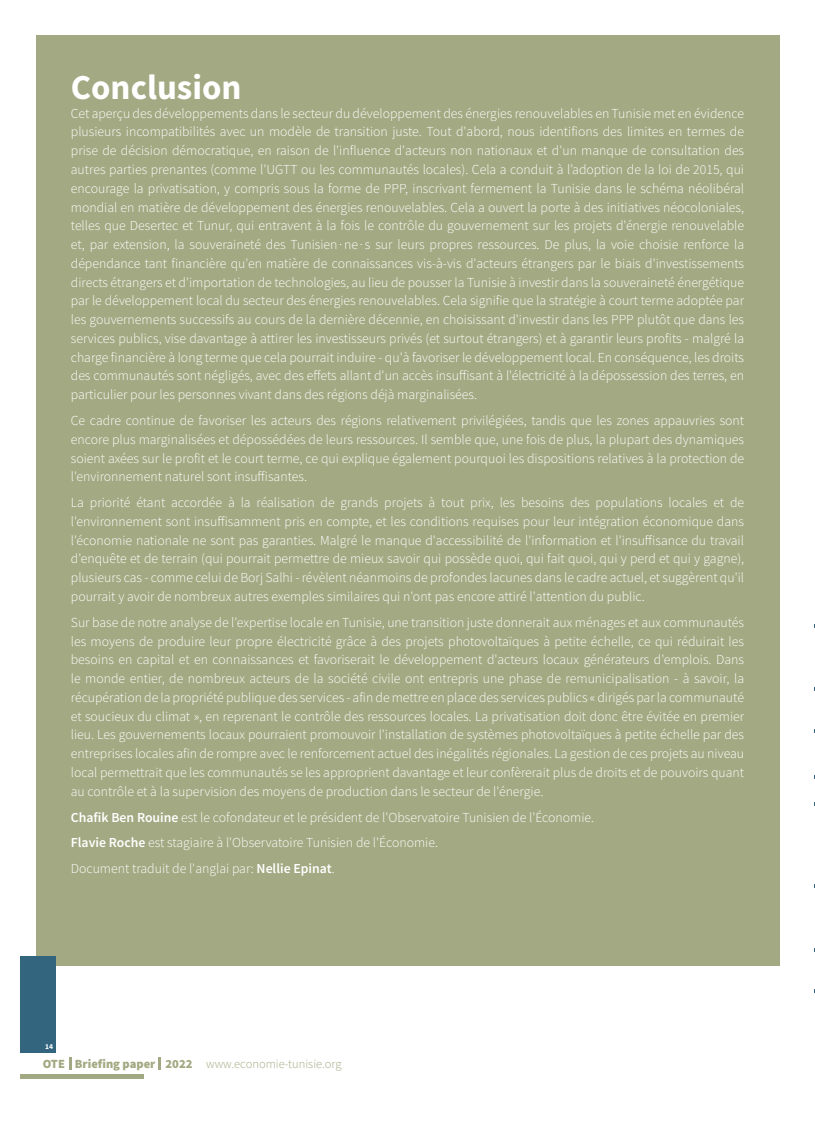
<style>
.page{position:relative;width:815px;height:1124px;background:#fff}
.page>*{position:absolute;margin:0;border:0;box-sizing:border-box;transform-origin:0 0}
.t1{font:700 35px "Source Sans Pro";color:#fff}
.Style_de_paragraphe{font:300 13.75px/18.8px "Source Sans Pro";color:#fff;text-align:justify}
.t2{font:300 12.5px "Source Sans Pro";color:#a3a982}
.t3{font:700 7.5px "Source Sans Pro";color:#fff}
.s1{font-weight:600}
.s2{font-weight:900}
</style>
<div class="page">
<hr style="left:20px;top:1074px;width:124px;height:4px;background:#a1a982">
<svg style="left:69px;top:1057px;width:2px;height:12px"></svg>
<svg style="left:159px;top:1057px;width:2px;height:12px"></svg>
<div style="left:36px;top:35px;width:744px;height:931px;background:#a3a982"></div>
<div style="left:20px;top:956px;width:35px;height:96px;background:#33657f"></div>
<p class="t1" style="left:71px;top:64px;width:172px">Conclusion</p>
<p class="Style_de_paragraphe" style="left:71px;top:104px;width:675px">Cet aperçu des développements dans le secteur du développement des énergies renouvelables en Tunisie met en évidence plusieurs incompatibilités avec un modèle de transition juste. Tout d'abord, nous identifions des limites en termes de prise de décision démocratique, en raison de l'influence d'acteurs non nationaux et d'un manque de consultation des autres parties prenantes (comme l'UGTT ou les communautés locales). Cela a conduit à l’adoption de la loi de 2015, qui encourage la privatisation, y compris sous la forme de PPP, inscrivant fermement la Tunisie dans le schéma néolibéral mondial en matière de développement des énergies renouvelables. Cela a ouvert la porte à des initiatives néocoloniales, telles que Desertec et Tunur, qui entravent à la fois le contrôle du gouvernement sur les projets d'énergie renouvelable et, par extension, la souveraineté des Tunisien∙ne∙s sur leurs propres ressources. De plus, la voie choisie renforce la dépendance tant financière qu'en matière de connaissances vis-à-vis d'acteurs étrangers par le biais d'investissements directs étrangers et d'importation de technologies, au lieu de pousser la Tunisie à investir dans la souveraineté énergétique par le développement local du secteur des énergies renouvelables. Cela signifie que la stratégie à court terme adoptée par les gouvernements successifs au cours de la dernière décennie, en choisissant d'investir dans les PPP plutôt que dans les services publics, vise davantage à attirer les investisseurs privés (et surtout étrangers) et à garantir leurs profits - malgré la charge financière à long terme que cela pourrait induire - qu'à favoriser le développement local. En conséquence, les droits des communautés sont négligés, avec des effets allant d'un accès insuffisant à l'électricité à la dépossession des terres, en particulier pour les personnes vivant dans des régions déjà marginalisées.</p>
<p class="Style_de_paragraphe" style="left:71px;top:411px;width:675px">Ce cadre continue de favoriser les acteurs des régions relativement privilégiées, tandis que les zones appauvries sont encore plus marginalisées et dépossédées de leurs ressources. Il semble que, une fois de plus, la plupart des dynamiques soient axées sur le profit et le court terme, ce qui explique également pourquoi les dispositions relatives à la protection de l'environnement naturel sont insuffisantes.</p>
<p class="Style_de_paragraphe" style="left:71px;top:493px;width:675px">La priorité étant accordée à la réalisation de grands projets à tout prix, les besoins des populations locales et de l'environnement sont insuffisamment pris en compte, et les conditions requises pour leur intégration économique dans l'économie nationale ne sont pas garanties. Malgré le manque d'accessibilité de l'information et l'insuffisance du travail d'enquête et de terrain (qui pourrait permettre de mieux savoir qui possède quoi, qui fait quoi, qui y perd et qui y gagne), plusieurs cas - comme celui de Borj Salhi - révèlent néanmoins de profondes lacunes dans le cadre actuel, et suggèrent qu'il pourrait y avoir de nombreux autres exemples similaires qui n'ont pas encore attiré l'attention du public.</p>
<p class="Style_de_paragraphe" style="left:71px;top:612px;width:675px">Sur base de notre analyse de l'expertise locale en Tunisie, une transition juste donnerait aux ménages et aux communautés les moyens de produire leur propre électricité grâce à des projets photovoltaïques à petite échelle, ce qui réduirait les besoins en capital et en connaissances et favoriserait le développement d'acteurs locaux générateurs d'emplois. Dans le monde entier, de nombreux acteurs de la société civile ont entrepris une phase de remunicipalisation - à savoir, la récupération de la propriété publique des services - afin de mettre en place des services publics « dirigés par la communauté et soucieux du climat », en reprenant le contrôle des ressources locales. La privatisation doit donc être évitée en premier lieu. Les gouvernements locaux pourraient promouvoir l'installation de systèmes photovoltaïques à petite échelle par des entreprises locales afin de rompre avec le renforcement actuel des inégalités régionales. La gestion de ces projets au niveau local permettrait que les communautés se les approprient davantage et leur confèrerait plus de droits et de pouvoirs quant au contrôle et à la supervision des moyens de production dans le secteur de l'énergie.</p>
<p class="Style_de_paragraphe" style="left:71px;top:807px;width:525px"><span class="s1">Chafik Ben Rouine</span> est le cofondateur et le président de l'Observatoire Tunisien de l'Économie.</p>
<p class="Style_de_paragraphe" style="left:71px;top:833px;width:369px"><span class="s1">Flavie Roche</span> est stagiaire à l'Observatoire Tunisien de l'Économie.</p>
<p class="Style_de_paragraphe" style="left:71px;top:859px;width:265px">Document traduit de l'anglai par: <span class="s1">Nellie Epinat</span>.</p>
<p class="t3" style="left:46px;top:1040px;width:9px">14</p>
<p class="t2" style="left:43px;top:1055px;width:300px"><span class="s2">OTE Briefing paper 2022</span> www.economie-tunisie.org</p>
</div>
